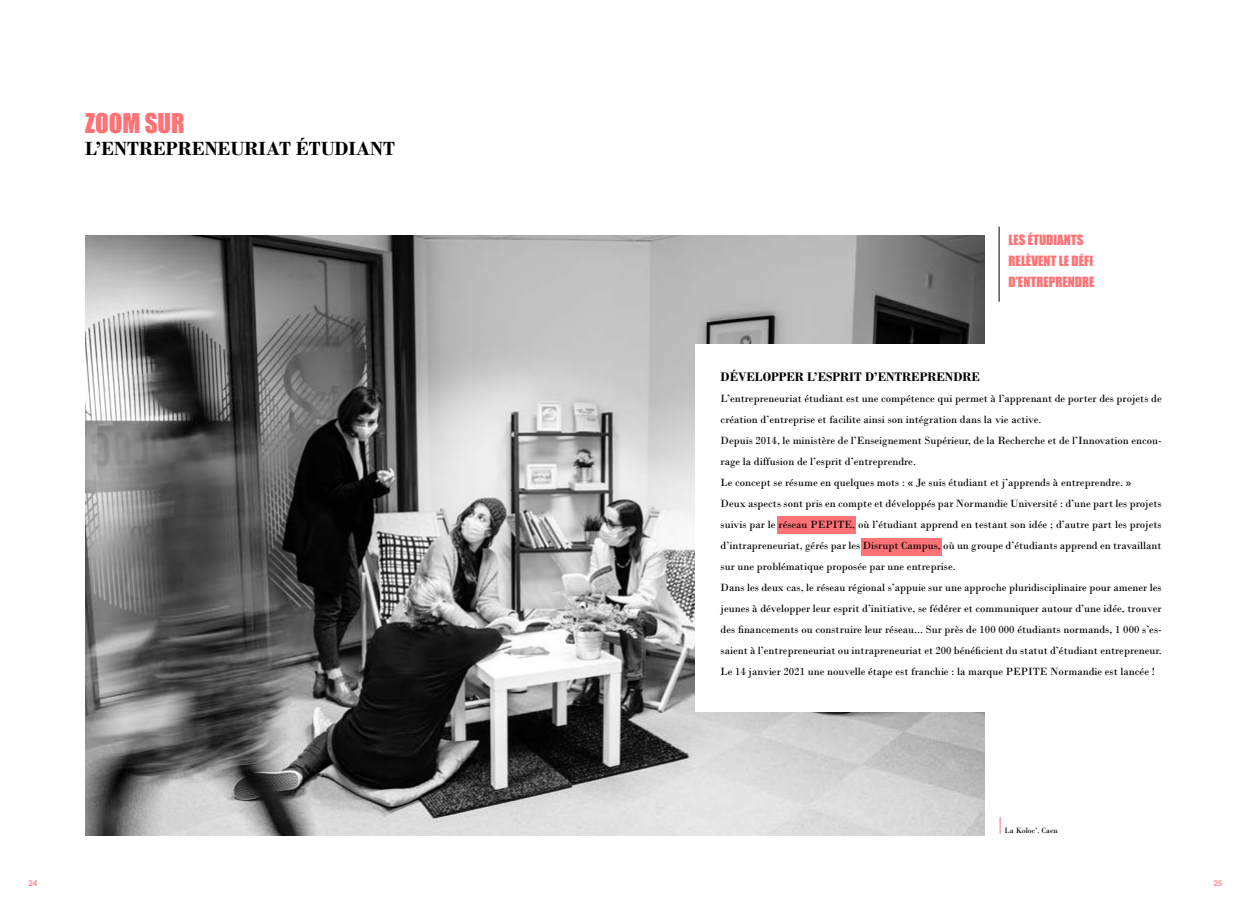
<style>
.page{position:relative;width:1248px;height:908px;background:#fff}
.page>*{position:absolute;margin:0;border:0;box-sizing:border-box;transform-origin:0 0}
.t1{font:25px "Impact";color:#ff7276}
.t2{font:700 20px "Bodoni";color:#000}
.t3{font:13px/21px "Impact";color:#ff7276}
.t4{font:700 13px "Bodoni";color:#000}
.t5{font:11px/21px "Bodoni";color:#000}
.t6{font:8px "Bodoni";color:#000}
.t7{font:700 8px "Century Gothic";color:#ff8e91}
</style>
<div class="page">
<img style="left:85px;top:235px;width:899px;height:599px">
<div style="left:694px;top:344px;width:471px;height:367px;background:#fff"></div>
<div style="left:777px;top:516px;width:78px;height:17px;background:#ff7276"></div>
<div style="left:861px;top:537px;width:81px;height:17px;background:#ff7276"></div>
<hr style="left:998px;top:226px;width:1px;height:75px;background:#000">
<svg style="left:999px;top:817px;width:1px;height:16px"></svg>
<h1 class="t1" style="left:85px;top:104px;width:101px">ZOOM SUR</h1>
<h2 class="t2" style="left:85px;top:137px;width:311px">L’ENTREPRENEURIAT ÉTUDIANT</h2>
<p class="t3" style="left:1008px;top:229px;width:87px">LES ÉTUDIANTS<br>RELÈVENT LE DÉFI<br>D’ENTREPRENDRE</p>
<p class="t4" style="left:720px;top:369px;width:261px">DÉVELOPPER L’ESPRIT D’ENTREPRENDRE</p>
<p class="t5" style="left:720px;top:388px;width:442px">L’entrepreneuriat étudiant est une compétence qui permet à l’apprenant de porter des projets de création d’entreprise et facilite ainsi son intégration dans la vie active.<br>Depuis 2014, le ministère de l’Enseignement Supérieur, de la Recherche et de l’Innovation encou&shy;rage la diffusion de l’esprit d’entreprendre.<br>Le concept se résume en quelques mots : « Je suis étudiant et j’apprends à entreprendre. »<br>Deux aspects sont pris en compte et développés par Normandie Université : d’une part les projets suivis par le réseau PEPITE, où l’étudiant apprend en testant son idée ; d’autre part les projets d’intrapreneuriat, gérés par les Disrupt Campus, où un groupe d’étudiants apprend en travaillant sur une problématique proposée par une entreprise.<br>Dans les deux cas, le réseau régional s’appuie sur une approche pluridisciplinaire pour amener les jeunes à développer leur esprit d’initiative, se fédérer et communiquer autour d’une idée, trouver des financements ou construire leur réseau... Sur près de 100 000 étudiants normands, 1 000 s’es&shy;saient à l’entrepreneuriat ou intrapreneuriat et 200 bénéficient du statut d’étudiant entrepreneur.<br>Le 14 janvier 2021 une nouvelle étape est franchie : la marque PEPITE Normandie est lancée !</p>
<p class="t6" style="left:1004px;top:825px;width:55px">La Koloc’. Caen</p>
<p class="t7" style="left:28px;top:876px;width:10px">24</p>
<p class="t7" style="left:1213px;top:876px;width:10px">25</p>
</div>
